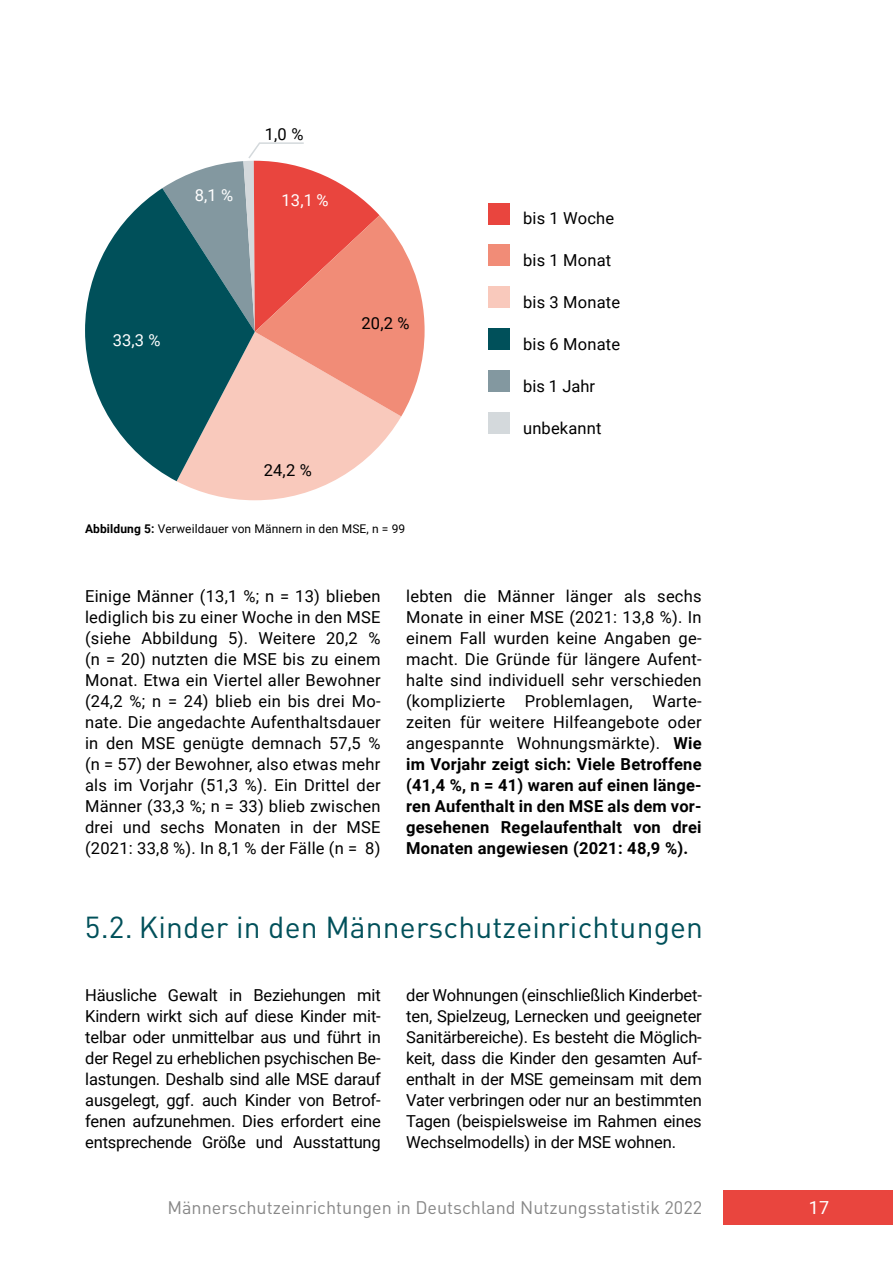
<style>
.page{position:relative;width:893px;height:1263px;background:#fff}
.page>*{position:absolute;margin:0;border:0;box-sizing:border-box;transform-origin:0 0}
.t1{font:30px "DIN Pro";letter-spacing:.005em;color:#00505a}
.t2{font:18px "DIN Pro";color:#878787}
.t3{font:18px "Roboto";color:#fff}
.t4{font:16.5px/21px "Roboto";letter-spacing:.01em;color:#000;text-align:justify}
.t5{font:16.5px "Roboto";color:#fff}
.t6{font:12px "Roboto";letter-spacing:.01em;color:#000}
.s1{font-weight:700}
</style>
<div class="page">
<div style="left:723px;top:1191px;width:170px;height:34px;background:#e9453e"></div>
<svg style="left:85px;top:188px;width:77px;height:285px;fill:#00505a"></svg>
<div style="left:488px;top:245px;width:21px;height:21px;background:#f18c77"></div>
<div style="left:488px;top:203px;width:21px;height:21px;background:#e9453e"></div>
<div style="left:488px;top:329px;width:21px;height:21px;background:#00505a"></div>
<div style="left:488px;top:371px;width:21px;height:21px;background:#8398a0"></div>
<div style="left:488px;top:287px;width:21px;height:21px;background:#f9c9bc"></div>
<div style="left:488px;top:413px;width:21px;height:21px;background:#d4d9dc"></div>
<svg style="left:162px;top:142px;width:263px;height:358px"></svg>
<p class="t5" style="left:195px;top:184px;width:40px">8,1 %</p>
<p class="t4" style="left:265px;top:123px;width:40px">1,0 %</p>
<p class="t5" style="left:281px;top:188px;width:49px">13,1 %</p>
<p class="t5" style="left:113px;top:329px;width:50px">33,3 %</p>
<p class="t4" style="left:362px;top:312px;width:50px">20,2 %</p>
<p class="t4" style="left:264px;top:459px;width:50px">24,2 %</p>
<p class="t6" style="left:85px;top:520px;width:322px"><span class="s1">Abbildung 5:</span> Verweildauer von Männern in den MSE, n = 99</p>
<p class="t4" style="left:523px;top:207px;width:93px">bis 1 Woche</p>
<p class="t4" style="left:523px;top:249px;width:90px">bis 1 Monat</p>
<p class="t4" style="left:523px;top:291px;width:99px">bis 3 Monate</p>
<p class="t4" style="left:523px;top:333px;width:99px">bis 6 Monate</p>
<p class="t4" style="left:523px;top:375px;width:73px">bis 1 Jahr</p>
<p class="t4" style="left:523px;top:417px;width:80px">unbekannt</p>
<p class="t4" style="left:85px;top:585px;width:297px">Einige Männer (13,1 %; n = 13) blieben lediglich bis zu einer Woche in den MSE (siehe Abbildung 5). Weitere 20,2 % (n = 20) nutzten die MSE bis zu einem Monat. Etwa ein Viertel aller Bewohner (24,2 %; n = 24) blieb ein bis drei Mo&shy;nate. Die angedachte Aufenthaltsdauer in den MSE genügte demnach 57,5 % (n = 57) der Bewohner, also etwas mehr als im Vorjahr (51,3 %). Ein Drittel der Männer (33,3 %; n = 33) blieb zwischen drei und sechs Monaten in der MSE (2021: 33,8 %). In 8,1 % der Fälle (n = 8)</p>
<p class="t4" style="left:406px;top:585px;width:297px">lebten die Männer länger als sechs Monate in einer MSE (2021: 13,8 %). In einem Fall wurden keine Angaben ge&shy;macht. Die Gründe für längere Aufent&shy;halte sind individuell sehr verschieden (komplizierte Problemlagen, Warte&shy;zeiten für weitere Hilfeangebote oder angespannte Wohnungsmärkte). <span class="s1">Wie im Vorjahr zeigt sich: Viele Betroffene (41,4 %, n = 41) waren auf einen länge&shy;ren Aufenthalt in den MSE als dem vor&shy;gesehenen Regelaufenthalt von drei Monaten angewiesen (2021: 48,9 %).</span></p>
<h1 class="t1" style="left:85px;top:903px;width:620px">5.2. Kinder in den Männerschutzeinrichtungen</h1>
<p class="t4" style="left:85px;top:984px;width:297px">Häusliche Gewalt in Beziehungen mit Kindern wirkt sich auf diese Kinder mit&shy;telbar oder unmittelbar aus und führt in der Regel zu erheblichen psychischen Be&shy;lastungen. Deshalb sind alle MSE darauf ausgelegt, ggf. auch Kinder von Betrof&shy;fenen aufzunehmen. Dies erfordert eine entsprechende Größe und Ausstattung</p>
<p class="t4" style="left:406px;top:984px;width:297px">der Wohnungen (einschließlich Kinderbet&shy;ten, Spielzeug, Lernecken und geeigneter Sanitärbereiche). Es besteht die Möglich&shy;keit, dass die Kinder den gesamten Auf&shy;enthalt in der MSE gemeinsam mit dem Vater verbringen oder nur an bestimmten Tagen (beispielsweise im Rahmen eines Wechselmodells) in der MSE wohnen.</p>
<p class="t2" style="left:167px;top:1193px;width:536px">Männerschutzeinrichtungen in Deutschland Nutzungsstatistik 2022</p>
<p class="t3" style="left:809px;top:1195px;width:22px">17</p>
</div>
